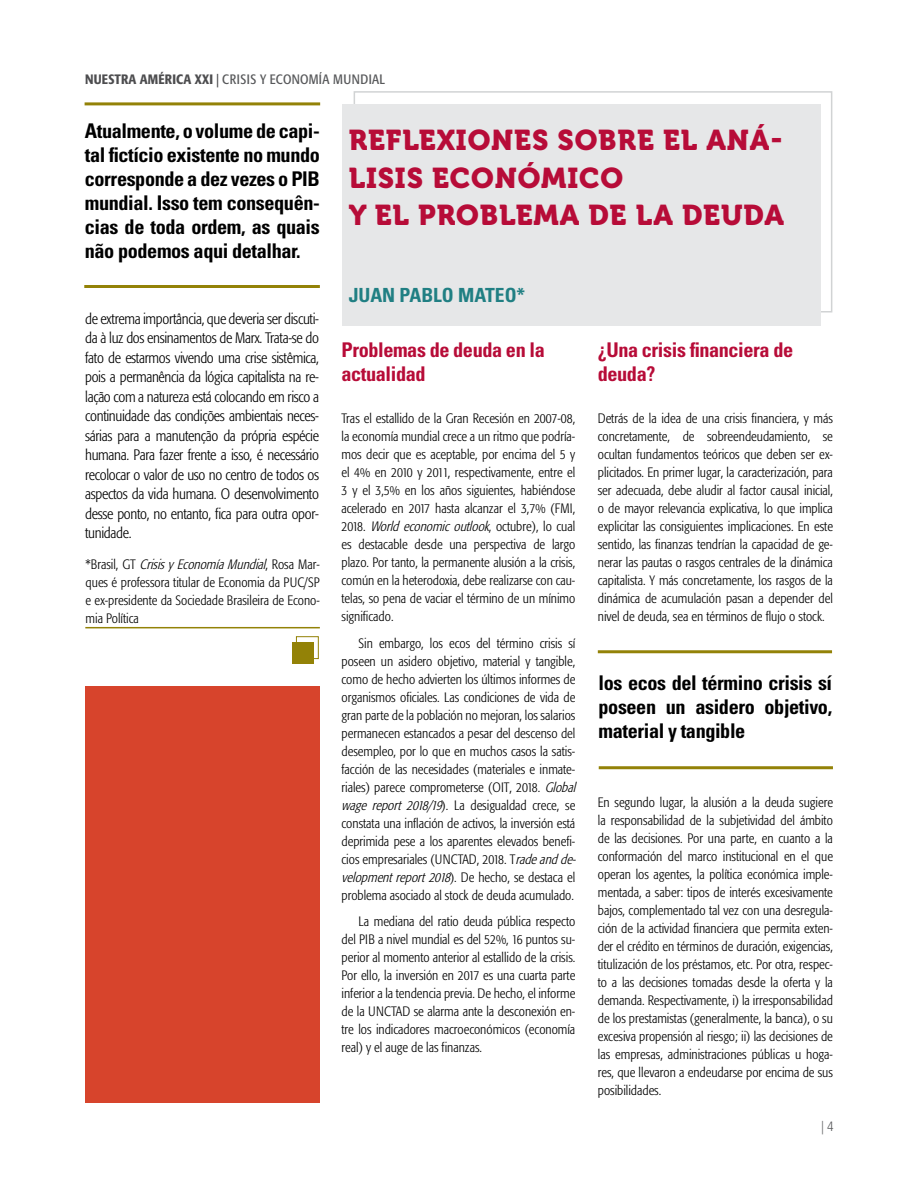
<style>
.page{position:relative;width:918px;height:1188px;background:#fff}
.page>*{position:absolute;margin:0;border:0;box-sizing:border-box;transform-origin:0 0}
.t1{font:28.5px/37.5px "Museo 900";letter-spacing:.03em;color:#b70c38}
.t2{font:700 condensed 20.25px/24px "Univers LT Std";letter-spacing:-.02em;color:#000;text-align:justify}
.t3{font:700 condensed 20.25px/24px "Univers LT Std";letter-spacing:-.02em;color:#b70c38}
.t4{font:700 condensed 19.5px "Univers LT Std";color:#207f83}
.t5{font:300 condensed 15px/19.5px "Formata";letter-spacing:-.02em;color:#000;text-align:justify}
.t6{font:300 condensed 13.5px/18px "Formata";color:#000;text-align:justify}
.t7{font:condensed 13.5px "Formata";letter-spacing:.02em;color:#58595b}
.t8{font:300 condensed 13.5px "Frutiger LT Std";color:#58595b}
.s1{font-weight:500;color:#4d4d4f}
.s2{color:#4d4d4f}
.s3{font-style:italic}
</style>
<div class="page">
<div style="left:354px;top:91px;width:478px;height:222px;border:2px solid #d1d3d4"></div>
<div style="left:342px;top:104px;width:479px;height:221px;background:#e6e7e8"></div>
<hr style="left:85px;top:102px;width:235px;height:3px;background:#938207">
<hr style="left:598px;top:650px;width:234px;height:3px;background:#938207">
<hr style="left:84px;top:285px;width:236px;height:3px;background:#938207">
<hr style="left:599px;top:766px;width:234px;height:3px;background:#938207">
<div style="left:296px;top:636px;width:23px;height:23px;border:1px solid #938207"></div>
<div style="left:292px;top:642px;width:22px;height:21px;background:#938207"></div>
<hr style="left:85px;top:627px;width:235px;height:1px;background:#938207">
<div style="left:85px;top:686px;width:235px;height:417px;background:#d7442c"></div>
<p class="t7" style="left:85px;top:71px;width:301px"><span class="s1">NUESTRA AMÉRICA XXI</span> <span class="s2">|</span> CRISIS Y ECONOMÍA MUNDIAL</p>
<h2 class="t2" style="left:85px;top:119px;width:237px">Atualmente, o volume de capi&shy;tal fictício existente no mundo corresponde a dez vezes o PIB mundial. Isso tem consequên&shy;cias de toda ordem, as quais não podemos aqui detalhar.</h2>
<h1 class="t1" style="left:349px;top:122px;width:437px">REFLEXIONES SOBRE EL ANÁ-<br>LISIS ECONÓMICO<br>Y EL PROBLEMA DE LA DEUDA</h1>
<p class="t5" style="left:85px;top:309px;width:235px">de extrema importância, que deveria ser discuti&shy;da à luz dos ensinamentos de Marx. Trata-se do fato de estarmos vivendo uma crise sistêmica, pois a permanência da lógica capitalista na re&shy;lação com a natureza está colocando em risco a continuidade das condições ambientais neces&shy;sárias para a manutenção da própria espécie humana. Para fazer frente a isso, é necessário recolocar o valor de uso no centro de todos os aspectos da vida humana. O desenvolvimento desse ponto, no entanto, fica para outra opor&shy;tunidade.</p>
<p class="t6" style="left:86px;top:556px;width:236px">* B r a s i l , G T <span class="s3">Crisisy EconomíaMundial</span>, R o s a M a r - ques é professora titular de Economia da PUC/SP e ex-presidente da Sociedade Brasileira de Econo&shy;mia Política</p>
<h3 class="t4" style="left:349px;top:283px;width:178px">JUAN PABLO MATEO*</h3>
<h2 class="t3" style="left:342px;top:338px;width:205px">Problemas de deuda en la actualidad</h2>
<p class="t6" style="left:342px;top:410px;width:235px">Tras el estallido de la Gran Recesión en 2007-08, la economía mundial crece a un ritmo que podría&shy;mos decir que es aceptable, por encima del 5 y el 4% en 2010 y 2011, respectivamente, entre el 3 y el 3,5% en los años siguientes, habiéndose acelerado en 2017 hasta alcanzar el 3,7% (FMI, 2 0 1 8 . <span class="s3">Worldeconomicoutlook</span>, o c t u b r e ) , l o c u a l es destacable desde una perspectiva de largo plazo. Por tanto, la permanente alusión a la crisis, común en la heterodoxia, debe realizarse con cau&shy;telas, so pena de vaciar el término de un mínimo significado.</p>
<p class="t6" style="left:342px;top:634px;width:239px;text-align:left;text-indent:17px">Sin embargo, los ecos del término crisis sí poseen un asidero objetivo, material y tangible, como de hecho advierten los últimos informes de organismos oficiales. Las condiciones de vida de gran parte de la población no mejoran, los salarios permanecen estancados a pesar del descenso del desempleo, por lo que en muchos casos la satis&shy;facción de las necesidades (materiales e inmate&shy;riales) parece comprometerse (OIT, 2018. <span class="s3">Global wage report 2018/19</span>). La desigualdad crece, se constata una inflación de activos, la inversión está deprimida pese a los aparentes elevados benefi&shy;cios empresariales (UNCTAD, 2018. T<span class="s3">radeandde&shy;velopmentreport2018</span>) . D e h e c h o , s e d e s t a c a e l problema asociado al stock de deuda acumulado.</p>
<p class="t6" style="left:342px;top:913px;width:235px;text-indent:17px">La mediana del ratio deuda pública respecto del PIB a nivel mundial es del 52%, 16 puntos su&shy;perior al momento anterior al estallido de la crisis.<br>Por ello, la inversión en 2017 es una cuarta parte inferior a la tendencia previa. De hecho, el informe de la UNCTAD se alarma ante la desconexión en&shy;tre los indicadores macroeconómicos (economía real) y el auge de las finanzas.</p>
<h2 class="t3" style="left:598px;top:338px;width:197px">¿Una crisis financiera de deuda?</h2>
<p class="t6" style="left:598px;top:410px;width:237px">Detrás de la idea de una crisis financiera, y más concretamente, de sobreendeudamiento, se ocultan fundamentos teóricos que deben ser ex&shy;plicitados. En primer lugar, la caracterización, para ser adecuada, debe aludir al factor causal inicial, o de mayor relevancia explicativa, lo que implica explicitar las consiguientes implicaciones. En este sentido, las finanzas tendrían la capacidad de ge&shy;nerar las pautas o rasgos centrales de la dinámica capitalista. Y más concretamente, los rasgos de la dinámica de acumulación pasan a depender del nivel de deuda, sea en términos de flujo o stock.</p>
<h2 class="t2" style="left:599px;top:671px;width:235px">los ecos del término crisis sí poseen un asidero objetivo, material y tangible</h2>
<p class="t6" style="left:598px;top:793px;width:237px">En segundo lugar, la alusión a la deuda sugiere la responsabilidad de la subjetividad del ámbito de las decisiones. Por una parte, en cuanto a la conformación del marco institucional en el que operan los agentes, la política económica imple&shy;mentada, a saber: tipos de interés excesivamente bajos, complementado tal vez con una desregula&shy;ción de la actividad financiera que permita exten&shy;der el crédito en términos de duración, exigencias, titulización de los préstamos, etc. Por otra, respec&shy;to a las decisiones tomadas desde la oferta y la demanda. Respectivamente, i) la irresponsabilidad de los prestamistas (generalmente, la banca), o su excesiva propensión al riesgo; ii) las decisiones de las empresas, administraciones públicas u hoga&shy;res, que llevaron a endeudarse por encima de sus posibilidades.</p>
<p class="t8" style="left:821px;top:1118px;width:14px">| 4</p>
</div>
